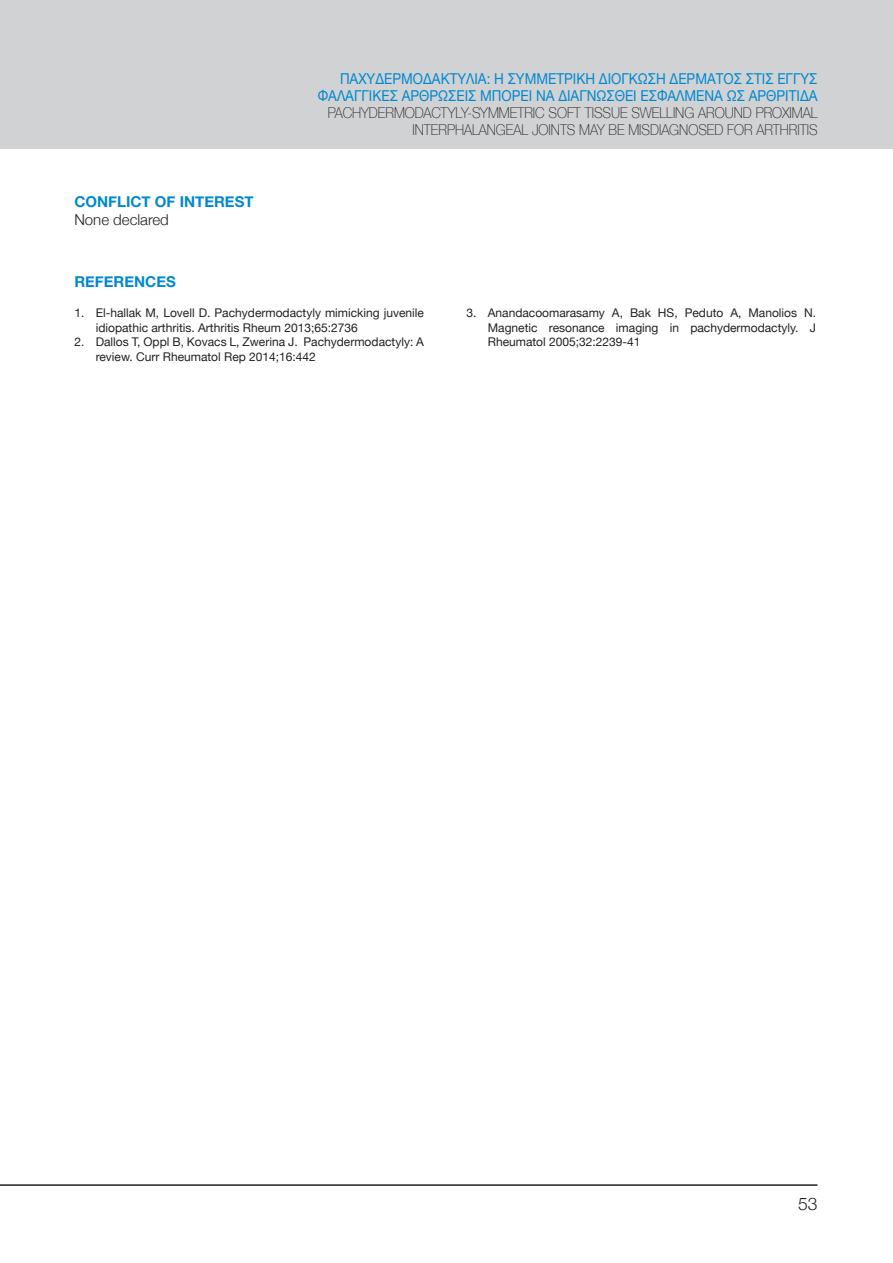
<style>
.page{position:relative;width:893px;height:1263px;background:#fff}
.page>*{position:absolute;margin:0;border:0;box-sizing:border-box;transform-origin:0 0}
.t1{font:300 17.4px "Helvetica Neue";color:#231f20}
.t2{font:15px "Helvetica Neue";color:#0089cf;scale:.9 1}
.t3{font:100 15px/17.1px "Helvetica Neue";color:#231f20;text-align:right;scale:.9 1}
.t4{font:700 15px "Helvetica Neue";color:#0089cf}
.t5{font:300 15px "Helvetica Neue";color:#231f20}
.t6{font:12px/14.4px "Helvetica Neue";color:#231f20}
</style>
<div class="page">
<div style="left:0;top:0;width:893px;height:149px;background:#d1d2d4"></div>
<hr style="left:0;top:1184px;width:817px;height:2px;background:#231f20">
<p class="t4" style="left:74px;top:190px;width:11px">CONFLICT</p>
<p class="t4" style="left:155px;top:190px;width:100px">OF INTEREST</p>
<p class="t5" style="left:74px;top:207px;width:96px">None declared</p>
<p class="t4" style="left:74px;top:270px;width:103px">REFERENCES</p>
<p class="t2" style="left:340px;top:68px;width:22px">Παχυδερμοδακτυλία</p>
<p class="t2" style="left:487px;top:68px;width:34px">: η συμμετρική</p>
<p class="t2" style="left:599px;top:68px;width:10px">διόγκ</p>
<p class="t2" style="left:638px;top:68px;width:47px">ωση δέρματος</p>
<p class="t2" style="left:746px;top:68px;width:9px">στις</p>
<p class="t2" style="left:777px;top:68px;width:10px">εγγύς</p>
<p class="t2" style="left:318px;top:85px;width:10px">φαλαγγικές</p>
<p class="t2" style="left:402px;top:85px;width:11px">αρθρώσεις</p>
<p class="t2" style="left:480px;top:85px;width:11px">μπορεί</p>
<p class="t2" style="left:536px;top:85px;width:34px">να διαγν</p>
<p class="t2" style="left:597px;top:85px;width:21px">ωσθεί</p>
<p class="t2" style="left:640px;top:85px;width:12px">εσφαλμένα</p>
<p class="t2" style="left:727px;top:85px;width:34px">ως αρθρίτιδα</p>
<p class="t3" style="left:328px;top:104px;width:545px">PACHYDERMODACTYLY-SYMMETRIC SOFT TISSUE SWELLING AROUND PROXIMAL<br>INTERPHALANGEAL JOINTS MAY BE MISDIAGNOSED FOR ARTHRITIS</p>
<p class="t6" style="left:96px;top:307px;width:330px;text-indent:-21px">1. El-hallak M, Lovell D. Pachydermodactyly mimicking juvenile idiopathic arthritis. Arthritis Rheum 2013;65:2736</p>
<p class="t6" style="left:96px;top:335px;width:330px;text-indent:-21px">2. Dallos T, Oppl B, Kovacs L, Zwerina J. Pachydermodactyly: A review. Curr Rheumatol Rep 2014;16:442</p>
<p class="t6" style="left:488px;top:307px;width:330px;text-align:justify;text-indent:-21px">3. Anandacoomarasamy A, Bak HS, Peduto A, Manolios N.<br>Magnetic resonance imaging in pachydermodactyly. J Rheumatol 2005;32:2239-41</p>
<h1 class="t1" style="left:798px;top:1189px;width:21px">53</h1>
</div>
